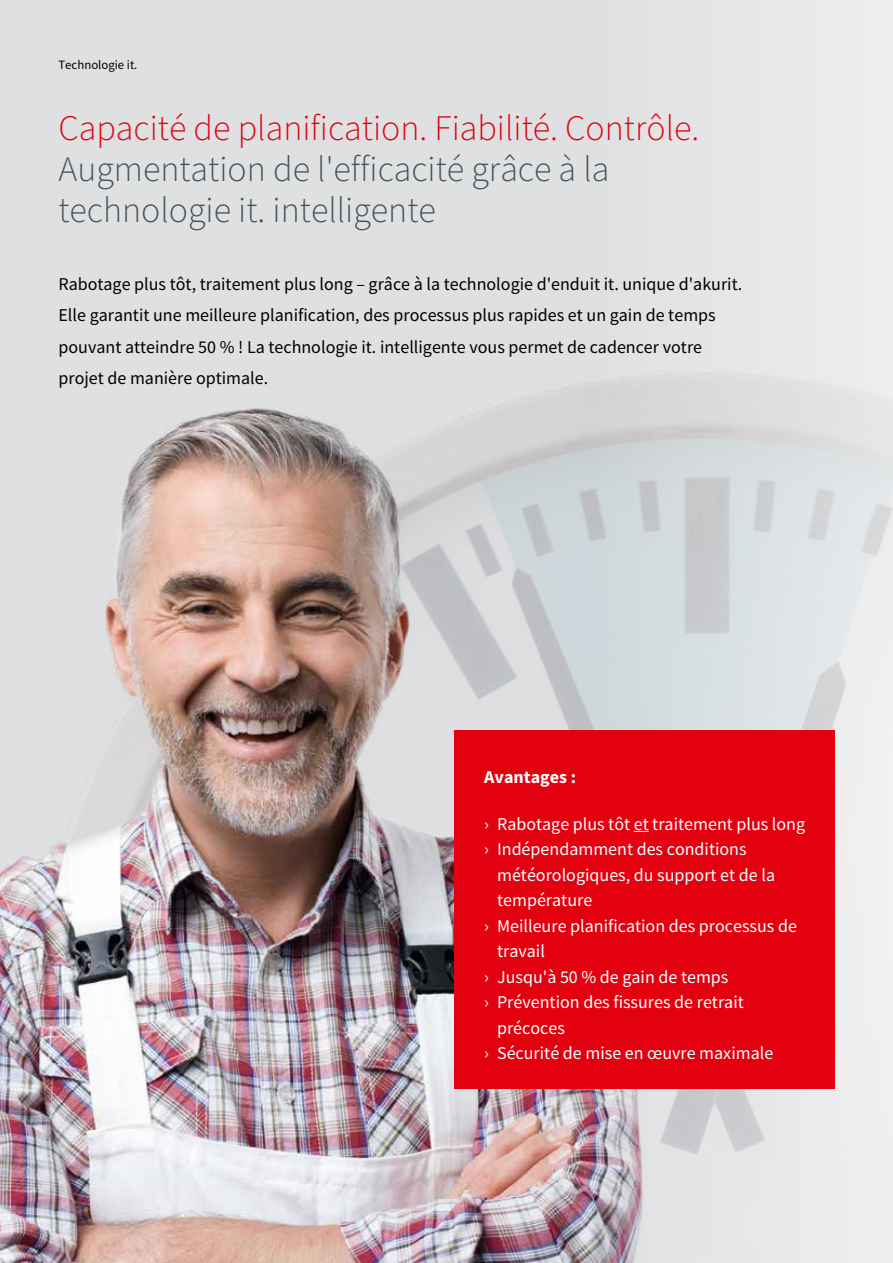
<style>
.page{position:relative;width:893px;height:1263px;background:#dfe0e2}
.page>*{position:absolute;margin:0;border:0;box-sizing:border-box;transform-origin:0 0}
.t1{font:300 36px/41.2px "Source Sans Pro";color:#485155}
.t2{font:300 36px "Source Sans Pro";color:#e3000f}
.t3{font:18px/31.5px "Source Sans Pro";color:#000}
.t4{font:18px "Source Sans Pro";color:#fff}
.t5{font:700 18px "Source Sans Pro";color:#fff}
.t6{font:12.75px "Source Sans Pro";color:#000}
</style>
<div class="page">
<img style="left:0;top:409px;width:249px;height:854px">
<img style="left:249px;top:0;width:644px;height:1263px">
<div style="left:455px;top:730px;width:380px;height:359px;background:#e3000f"></div>
<svg style="left:634px;top:831px;width:15px;height:1px"></svg>
<p class="t6" style="left:58px;top:57px;width:81px">Technologie it.</p>
<h1 class="t2" style="left:58px;top:104px;width:642px">Capacité de planification. Fiabilité. Contrôle.</h1>
<h1 class="t1" style="left:58px;top:150px;width:553px">Augmentation de l'efficacité grâce à la technologie it. intelligente</h1>
<p class="t3" style="left:58px;top:268px;width:685px">Rabotage plus tôt, traitement plus long – grâce à la technologie d'enduit it. unique d'akurit.<br>Elle garantit une meilleure planification, des processus plus rapides et un gain de temps pouvant atteindre 50 % ! La technologie it. intelligente vous permet de cadencer votre projet de manière optimale.</p>
<p class="t5" style="left:484px;top:765px;width:93px">Avantages :</p>
<p class="t4" style="left:484px;top:812px;width:322px">› Rabotage plus tôt et traitement plus long</p>
<p class="t4" style="left:484px;top:838px;width:264px">› Indépendamment des conditions</p>
<p class="t4" style="left:497px;top:863px;width:279px">météorologiques, du support et de la</p>
<p class="t4" style="left:497px;top:889px;width:97px">température</p>
<p class="t4" style="left:484px;top:914px;width:314px">› Meilleure planification des processus de</p>
<p class="t4" style="left:497px;top:940px;width:49px">travail</p>
<p class="t4" style="left:484px;top:965px;width:246px">› Jusqu'à 50 % de gain de temps</p>
<p class="t4" style="left:484px;top:991px;width:261px">› Prévention des fissures de retrait</p>
<p class="t4" style="left:497px;top:1016px;width:69px">précoces</p>
<p class="t4" style="left:484px;top:1042px;width:290px">› Sécurité de mise en œuvre maximale</p>
</div>
